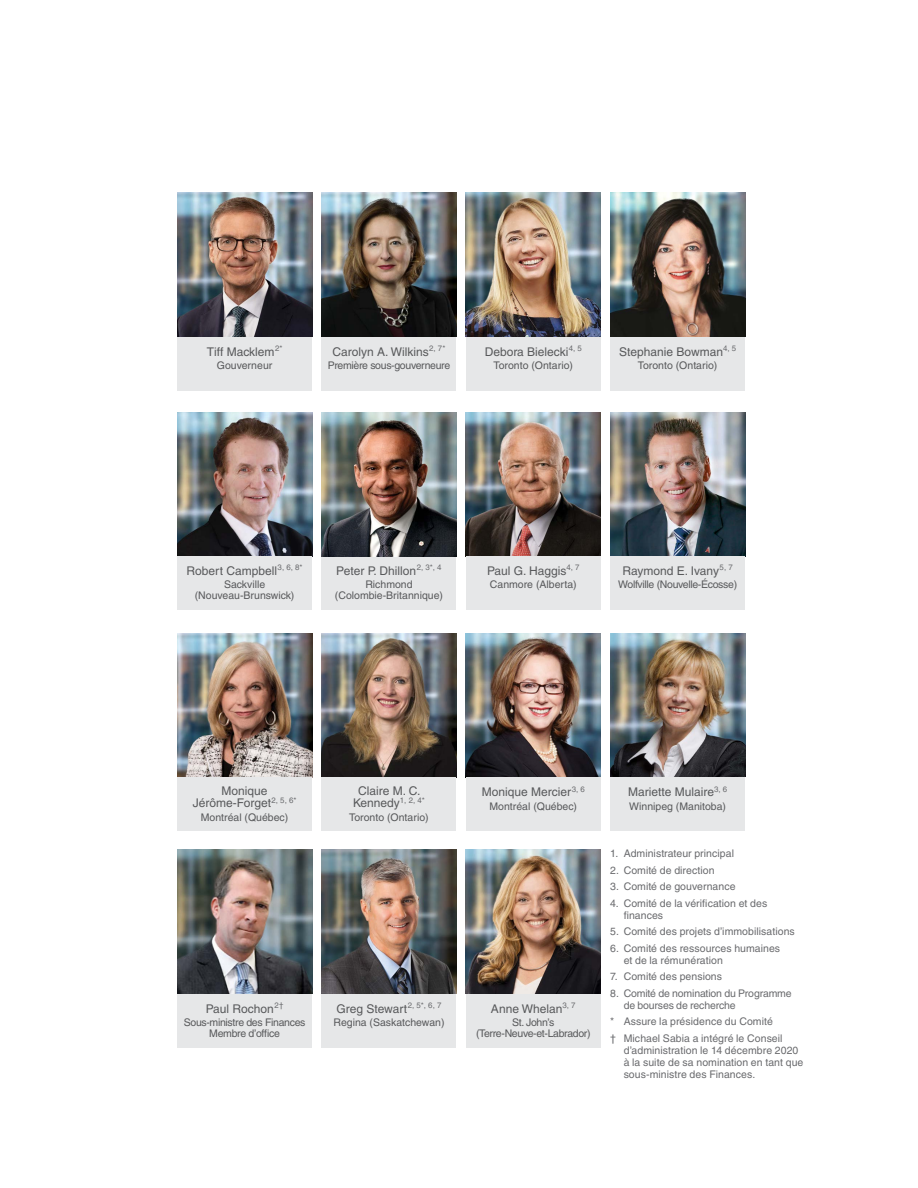
<style>
.page{position:relative;width:918px;height:1188px;background:#fff}
.page>*{position:absolute;margin:0;border:0;box-sizing:border-box;transform-origin:0 0}
.t1{font:12px/12px "Helvetica LT Pro";color:#58595b;text-align:center}
.t2{font:10.5px/12px "Helvetica LT Pro";letter-spacing:.005em;color:#696a6d}
.t3{font:10.5px/10.5px "Helvetica LT Pro";color:#58595b;text-align:center}
.t4{font:10.5px/10.5px "Helvetica LT Pro";letter-spacing:-.03em;color:#58595b;text-align:center}
.t5{font:10.5px/12px "Helvetica LT Pro";letter-spacing:-.015em;color:#696a6d}
</style>
<div class="page">
<img style="left:466px;top:412px;width:135px;height:144px">
<div style="left:466px;top:556px;width:135px;height:54px;background:#e6e7e8"></div>
<img style="left:177px;top:193px;width:135px;height:144px">
<div style="left:177px;top:337px;width:135px;height:54px;background:#e6e7e8"></div>
<img style="left:610px;top:193px;width:135px;height:144px">
<div style="left:610px;top:337px;width:135px;height:54px;background:#e6e7e8"></div>
<img style="left:321px;top:850px;width:135px;height:144px">
<div style="left:321px;top:994px;width:135px;height:54px;background:#e6e7e8"></div>
<img style="left:466px;top:850px;width:135px;height:144px">
<div style="left:466px;top:994px;width:135px;height:54px;background:#e6e7e8"></div>
<img style="left:177px;top:850px;width:135px;height:144px">
<div style="left:177px;top:994px;width:135px;height:54px;background:#e6e7e8"></div>
<img style="left:321px;top:193px;width:135px;height:144px">
<div style="left:321px;top:337px;width:135px;height:54px;background:#e6e7e8"></div>
<img style="left:610px;top:412px;width:135px;height:144px">
<div style="left:610px;top:556px;width:135px;height:54px;background:#e6e7e8"></div>
<img style="left:177px;top:633px;width:135px;height:144px">
<div style="left:177px;top:777px;width:135px;height:54px;background:#e6e7e8"></div>
<img style="left:466px;top:633px;width:135px;height:144px">
<div style="left:466px;top:777px;width:135px;height:54px;background:#e6e7e8"></div>
<img style="left:610px;top:634px;width:135px;height:142px">
<div style="left:610px;top:777px;width:135px;height:54px;background:#e6e7e8"></div>
<img style="left:321px;top:633px;width:135px;height:144px">
<div style="left:321px;top:777px;width:135px;height:54px;background:#e6e7e8"></div>
<img style="left:177px;top:412px;width:135px;height:144px">
<div style="left:177px;top:556px;width:135px;height:54px;background:#e6e7e8"></div>
<img style="left:466px;top:193px;width:135px;height:144px">
<div style="left:466px;top:337px;width:135px;height:54px;background:#e6e7e8"></div>
<div style="left:321px;top:556px;width:135px;height:54px;background:#e6e7e8"></div>
<img style="left:321px;top:412px;width:135px;height:144px">
<p class="t1" style="left:207px;top:345px;width:77px">Tiff Macklem<sup>2*</sup></p>
<p class="t3" style="left:217px;top:360px;width:57px">Gouverneur</p>
<p class="t1" style="left:333px;top:345px;width:114px">Carolyn A. Wilkins<sup>2,</sup> <sup>7*</sup></p>
<p class="t4" style="left:328px;top:360px;width:124px">Première sous-gouverneure</p>
<p class="t1" style="left:485px;top:345px;width:99px">Debora Bielecki<sup>4,</sup> <sup>5</sup></p>
<p class="t3" style="left:494px;top:360px;width:81px">Toronto (Ontario)</p>
<p class="t1" style="left:619px;top:345px;width:118px">Stephanie Bowman<sup>4,</sup> <sup>5</sup></p>
<p class="t3" style="left:638px;top:360px;width:81px">Toronto (Ontario)</p>
<p class="t1" style="left:187px;top:565px;width:117px">Robert Campbell<sup>3,</sup> <sup>6,</sup> <sup>8*</sup></p>
<p class="t3" style="left:195px;top:579px;width:101px">Sackville (Nouveau-Brunswick)</p>
<p class="t1" style="left:336px;top:565px;width:107px">Peter P. Dhillon<sup>2,</sup> <sup>3*,</sup> <sup>4</sup></p>
<p class="t3" style="left:335px;top:579px;width:110px">Richmond (Colombie-Britannique)</p>
<p class="t1" style="left:487px;top:565px;width:94px">Paul G. Haggis<sup>4,</sup> <sup>7</sup></p>
<p class="t3" style="left:490px;top:579px;width:88px">Canmore (Alberta)</p>
<p class="t1" style="left:623px;top:565px;width:112px">Raymond E. Ivany<sup>5,</sup> <sup>7</sup></p>
<p class="t4" style="left:618px;top:579px;width:120px">Wolfville (Nouvelle-Écosse)</p>
<p class="t1" style="left:193px;top:785px;width:105px">Monique<br>Jérôme-Forget<sup>2,</sup> <sup>5,</sup> <sup>6*</sup></p>
<p class="t3" style="left:201px;top:812px;width:89px">Montréal (Québec)</p>
<p class="t1" style="left:353px;top:785px;width:73px">Claire M. C.<br>Kennedy<sup>1,</sup> <sup>2,</sup> <sup>4*</sup></p>
<p class="t3" style="left:349px;top:812px;width:81px">Toronto (Ontario)</p>
<p class="t1" style="left:206px;top:1002px;width:79px">Paul Rochon<sup>2†</sup></p>
<p class="t4" style="left:184px;top:1017px;width:123px">Sous-ministre des Finances<br>Membre d’office</p>
<p class="t1" style="left:337px;top:1002px;width:106px">Greg Stewart<sup>2,</sup> <sup>5*,</sup> <sup>6,</sup> <sup>7</sup></p>
<p class="t3" style="left:333px;top:1017px;width:113px">Regina (Saskatchewan)</p>
<p class="t1" style="left:482px;top:786px;width:104px">Monique Mercier<sup>3,</sup> <sup>6</sup></p>
<p class="t3" style="left:490px;top:801px;width:89px">Montréal (Québec)</p>
<p class="t1" style="left:491px;top:1002px;width:86px">Anne Whelan<sup>3,</sup> <sup>7</sup></p>
<p class="t4" style="left:476px;top:1017px;width:116px">St. John’s (Terre-Neuve-et-Labrador)</p>
<p class="t1" style="left:628px;top:786px;width:101px">Mariette Mulaire<sup>3,</sup> <sup>6</sup></p>
<p class="t3" style="left:629px;top:801px;width:98px">Winnipeg (Manitoba)</p>
<p class="t2" style="left:610px;top:848px;width:125px">1. Administrateur principal</p>
<p class="t2" style="left:610px;top:864px;width:106px">2. Comité de direction</p>
<p class="t2" style="left:610px;top:881px;width:127px">3. Comité de gouvernance</p>
<p class="t2" style="left:624px;top:897px;width:145px;text-indent:-14px">4. Comité de la vérification et des finances</p>
<p class="t2" style="left:610px;top:926px;width:186px">5. Comité des projets d’immobilisations</p>
<p class="t2" style="left:624px;top:942px;width:158px;text-indent:-13px">6. Comité des ressources humaines et de la rémunération</p>
<p class="t2" style="left:610px;top:971px;width:113px">7. Comité des pensions</p>
<p class="t5" style="left:624px;top:987px;width:170px;text-indent:-14px">8. Comité de nomination du Programme de bourses de recherche</p>
<p class="t2" style="left:610px;top:1013px;width:174px;line-height:16.5px">* Assure la présidence du Comité<br>† Michael Sabia a intégré le Conseil</p>
<p class="t2" style="left:624px;top:1044px;width:181px">d’administration le 14 décembre 2020 à la suite de sa nomination en tant que sous-ministre des Finances.</p>
</div>
